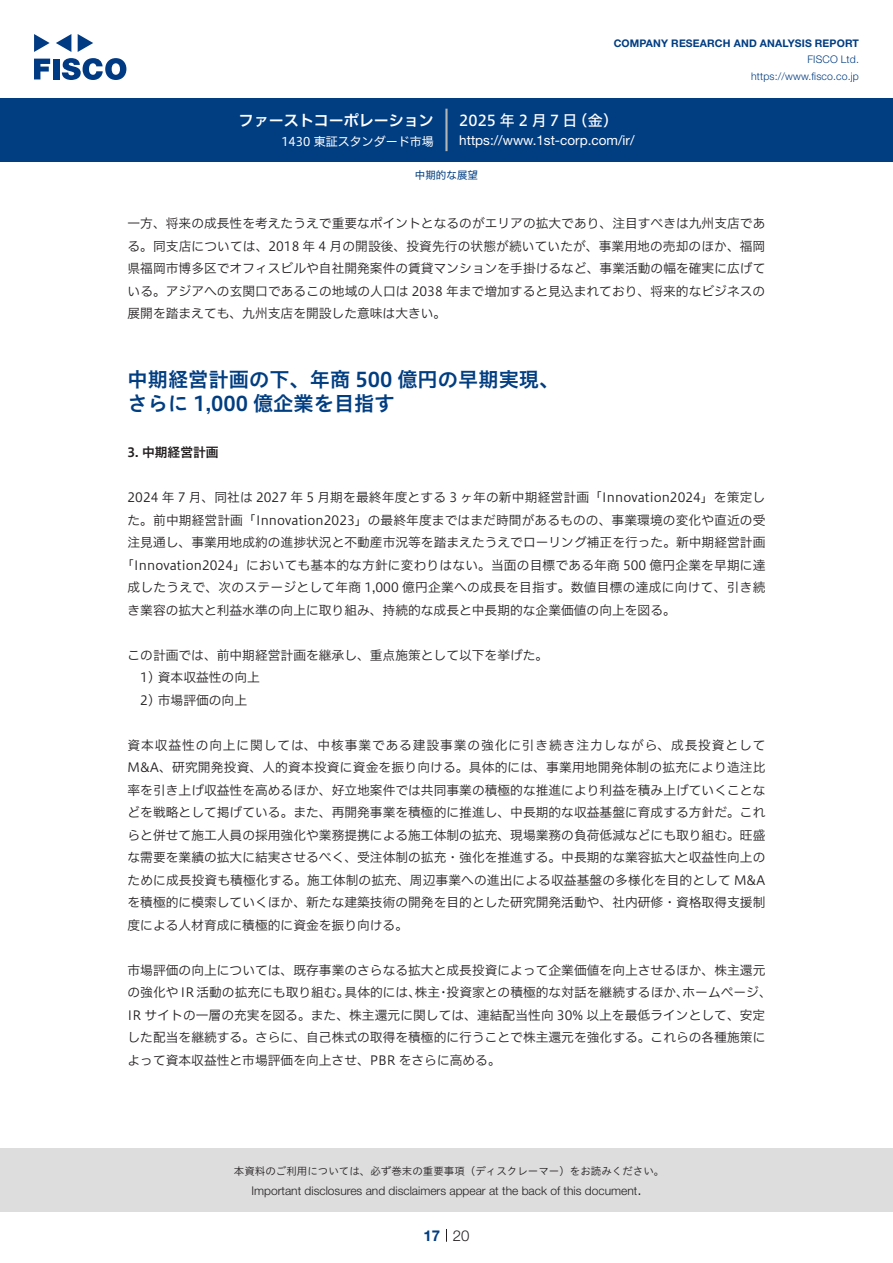
<style>
.page{position:relative;width:893px;height:1263px;background:#fff}
.page>*{position:absolute;margin:0;border:0;box-sizing:border-box;transform-origin:0 0}
.中タイトル{font:20.25px/24px "Hiragino UD Sans Std W6";color:#003d81}
.t1{font:15px "Hiragino UD Sans F Std N W6";color:#fff}
.t2{font:15px "Hiragino UD Sans F Std N W5";letter-spacing:.21em;color:#fff}
.t3{font:300 15px "Helvetica Neue LT Std";color:#231f20}
.t4{font:700 15px "Helvetica Neue LT Std";color:#003d81}
.t5{font:13.5px "Helvetica Neue LT Std";color:#fff}
.本文{font:12.75px/22.5px "Hiragino UD Sans F Std N W3";color:#231f20;text-align:justify}
.本文-2{font:12.75px "Hiragino UD Sans F Std N W3";letter-spacing:.02em;color:#231f20}
.本文3mm{font:12.75px "Hiragino UD Sans F Std N W3";color:#231f20}
.小タイトル{font:12.75px "Hiragino UD Sans F Std N W6";color:#231f20}
.t6{font:300 12px "Helvetica Neue LT Std";color:#231f20}
.t7{font:12px "Hiragino UD Sans F Std N W4";color:#fff}
.t8{font:10.5px "Hiragino UD Sans Std W3";color:#231f20}
.t9{font:700 10.5px "Helvetica Neue LT Std";letter-spacing:.015em;color:#003d81}
.t10{font:300 10.5px/16.5px "Helvetica Neue LT Std";letter-spacing:.015em;color:#003d81;text-align:right}
.ヘッダー{font:10.5px "Hiragino UD Sans F Std N W4";color:#003d81}
</style>
<div class="page">
<div style="left:0;top:1148px;width:893px;height:64px;background:#ddd"></div>
<svg style="left:34px;top:59px;width:16px;height:20px"></svg>
<div style="left:53px;top:59px;width:6px;height:20px;background:#003a83"></div>
<svg style="left:62px;top:58px;width:64px;height:22px"></svg>
<svg style="left:34px;top:34px;width:16px;height:18px"></svg>
<svg style="left:78px;top:34px;width:15px;height:18px"></svg>
<svg style="left:56px;top:34px;width:15px;height:18px"></svg>
<div style="left:0;top:98px;width:893px;height:64px;background:#003d81"></div>
<hr style="left:445px;top:109px;width:3px;height:42px;background:#b5b5b6">
<svg style="left:446px;top:1229px;width:1px;height:13px"></svg>
<p class="t1" style="left:239px;top:109px;width:197px">ファーストコーポレーション</p>
<p class="t7" style="left:281px;top:132px;width:154px">1430 東証スタンダード市場</p>
<p class="t9" style="left:614px;top:37px;width:247px">COMPANY RESEARCH AND ANALYSIS REPORT</p>
<p class="t10" style="left:751px;top:51px;width:109px">FISCO Ltd. https://www.fisco.co j p.</p>
<p class="t2" style="left:459px;top:109px;width:120px">2025年2月7日</p>
<p class="t2" style="left:573px;top:109px;width:47px">（金(</p>
<p class="t5" style="left:459px;top:132px;width:177px">https://www.1st-corp.com /i r/</p>
<p class="ヘッダー" style="left:415px;top:167px;width:64px">中期的な展望</p>
<p class="本文" style="left:128px;top:211px;width:639px">一方、将来の成長性を考えたうえで重要なポイントとなるのがエリアの拡大であり、注目すべきは九州支店である。同支店については、2018 年 4 月の開設後、投資先行の状態が続いていたが、事業用地の売却のほか、福岡県福岡市博多区でオフィスビルや自社開発案件の賃貸マンションを手掛けるなど、事業活動の幅を確実に広げている。アジアへの玄関口であるこの地域の人口は 2038 年まで増加すると見込まれており、将来的なビジネスの展開を踏まえても、九州支店を開設した意味は大きい。</p>
<p class="中タイトル" style="left:128px;top:366px;width:433px">中期経営計画の下、年商 500 億円の早期実現、さらに 1,000 億企業を目指す</p>
<p class="小タイトル" style="left:128px;top:442px;width:93px">3. 中期経営計画</p>
<p class="本文" style="left:128px;top:485px;width:639px">2024 年 7 月、同社は 2027 年 5 月期を最終年度とする 3 ヶ年の新中期経営計画「Innovation2024」を策定し</p>
<p class="本文" style="left:128px;top:508px;width:639px">た。前中期経営計画「Innovation2023」の最終年度まではまだ時間があるものの、事業環境の変化や直近の受</p>
<p class="本文" style="left:128px;top:530px;width:639px">注見通し、事業用地成約の進捗状況と不動産市況等を踏まえたうえでローリング補正を行った。新中期経営計画</p>
<p class="本文" style="left:121px;top:553px;width:646px">「Innovation2024」においても基本的な方針に変わりはない。当面の目標である年商 500 億円企業を早期に達</p>
<p class="本文-2" style="left:128px;top:578px;width:639px">成したうえで、次のステージとして年商 1,000 億円企業への成長を目指す。数値目標の達成に向けて、引き続</p>
<p class="本文" style="left:128px;top:598px;width:550px">き業容の拡大と利益水準の向上に取り組み、持続的な成長と中長期的な企業価値の向上を図る。</p>
<p class="本文" style="left:128px;top:643px;width:422px">この計画では、前中期経営計画を継承し、重点施策として以下を挙げた。</p>
<p class="本文3mm" style="left:140px;top:668px;width:121px">1) 資本収益性の向上</p>
<p class="本文3mm" style="left:140px;top:690px;width:108px">2) 市場評価の向上</p>
<p class="本文" style="left:128px;top:733px;width:639px">資本収益性の向上に関しては、中核事業である建設事業の強化に引き続き注力しながら、成長投資としてM&amp;A、研究開発投資、人的資本投資に資金を振り向ける。具体的には、事業用地開発体制の拡充により造注比率を引き上げ収益性を高めるほか、好立地案件では共同事業の積極的な推進により利益を積み上げていくことなどを戦略として掲げている。また、再開発事業を積極的に推進し、中長期的な収益基盤に育成する方針だ。これらと併せて施工人員の採用強化や業務提携による施工体制の拡充、現場業務の負荷低減などにも取り組む。旺盛な需要を業績の拡大に結実させるべく、受注体制の拡充・強化を推進する。中長期的な業容拡大と収益性向上のために成長投資も積極化する。施工体制の拡充、周辺事業への進出による収益基盤の多様化を目的として M&amp;Aを積極的に模索していくほか、新たな建築技術の開発を目的とした研究開発活動や、社内研修・資格取得支援制度による人材育成に積極的に資金を振り向ける。</p>
<p class="本文" style="left:682px;top:958px;width:91px;text-indent:-555px">市場評価の向上については、既存事業のさらなる拡大と成長投資によって企業価値を向上させるほか、株主還元ホームページ、</p>
<p class="本文" style="left:447px;top:980px;width:244px">投資家との積極的な対話を継続するほか、</p>
<p class="本文" style="left:415px;top:980px;width:27px">株主</p>
<p class="本文" style="left:345px;top:980px;width:78px">具体的には、</p>
<p class="本文" style="left:128px;top:980px;width:639px;text-align:left">の強化や IR 活動の拡充にも取り組む。<br>IR サイトの一層の充実を図る。また、株主還元に関しては、連結配当性向 30% 以上を最低ラインとして、安定した配当を継続する。さらに、自己株式の取得を積極的に行うことで株主還元を強化する。これらの各種施策によって資本収益性と市場評価を向上させ、PBR をさらに高める。</p>
<p class="本文" style="left:437px;top:980px;width:14px">・</p>
<p class="t8" style="left:234px;top:1163px;width:432px">本資料のご利用については、必ず巻末の重要事項（ディスクレーマー）をお読みください。</p>
<p class="t3" style="left:637px;top:1180px;width:6px">.</p>
<p class="t6" style="left:251px;top:1183px;width:387px">Important disclosures and disclaimers appear at the back of this document</p>
<p class="t4" style="left:423px;top:1226px;width:18px">17</p>
<p class="t3" style="left:453px;top:1226px;width:18px">20</p>
</div>
